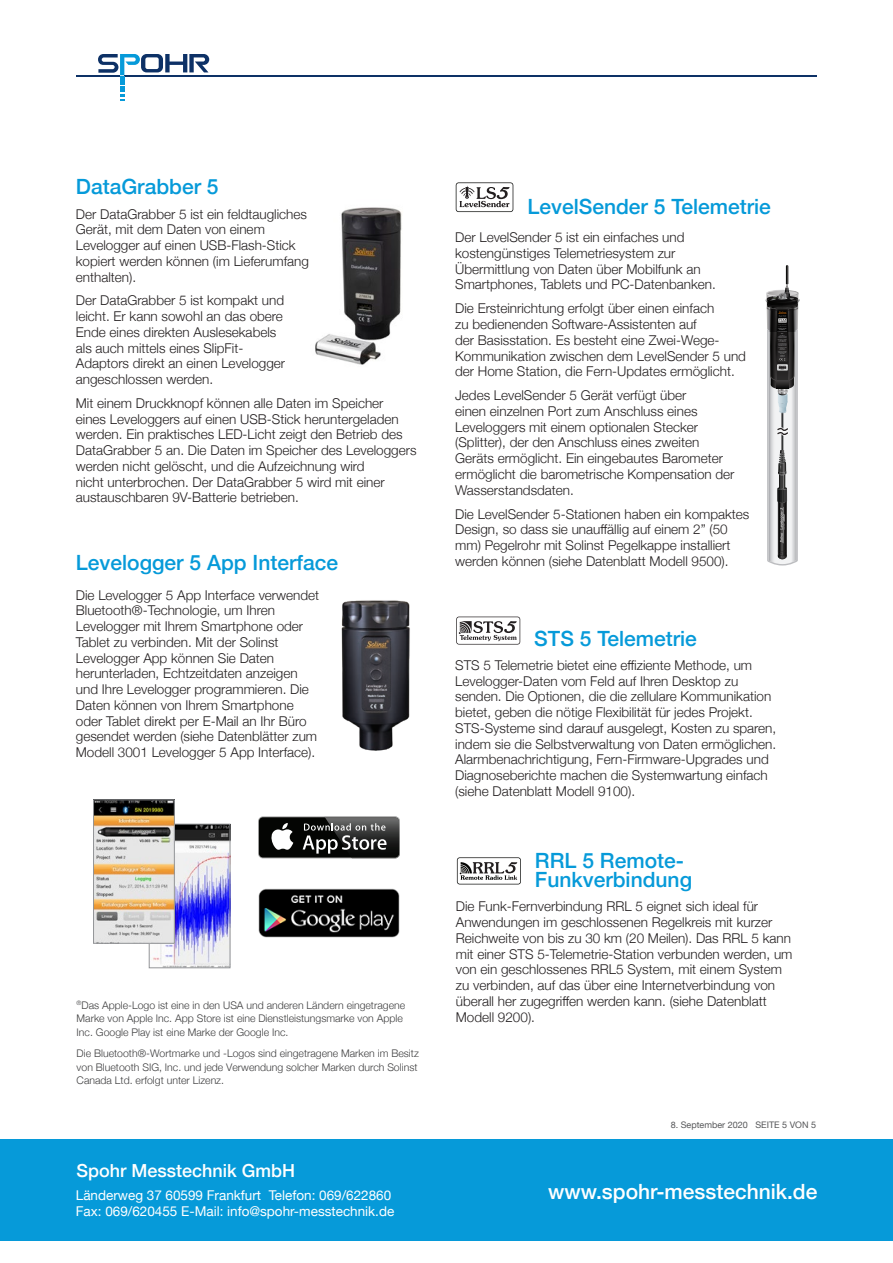
<style>
.page{position:relative;width:893px;height:1263px;background:#fff}
.page>*{position:absolute;margin:0;border:0;box-sizing:border-box;transform-origin:0 0}
.DS_Body_Subtitles{font:500 21px/19.5px "Helvetica Neue";color:#069ad9}
.t1{font:500 21px "Helvetica Neue";color:#fff}
.t2{font:500 18px "Helvetica Neue";color:#fff}
.DS_Body_Text{font:300 13.5px/15.8px "Helvetica Neue";color:#231f20}
.t3{font:13.5px/16.2px "Helvetica Neue";color:#fff}
.DS_Caption_Copy{font:300 10.5px/13.5px "Helvetica Neue";color:#3e3e3f}
.t4{font:9px "Helvetica Neue";color:#57585a}
</style>
<div class="page">
<div style="left:0;top:1139px;width:893px;height:101px;background:#069ad9"></div>
<hr style="left:77px;top:75px;width:43px;height:1px;background:#0d3166">
<hr style="left:124px;top:75px;width:693px;height:1px;background:#0d3166">
<svg style="left:98px;top:54px;width:111px;height:46px"></svg>
<img style="left:315px;top:207px;width:87px;height:158px">
<svg style="left:766px;top:265px;width:34px;height:300px"></svg>
<svg style="left:455px;top:182px;width:59px;height:31px"></svg>
<svg style="left:456px;top:182px;width:57px;height:30px"></svg>
<svg style="left:456px;top:616px;width:65px;height:29px"></svg>
<svg style="left:456px;top:617px;width:64px;height:27px"></svg>
<svg style="left:456px;top:857px;width:65px;height:28px"></svg>
<svg style="left:457px;top:857px;width:64px;height:27px"></svg>
<img style="left:258px;top:888px;width:142px;height:49px">
<svg style="left:258px;top:816px;width:142px;height:42px"></svg>
<div style="left:259px;top:817px;width:140px;height:40px;background:#040503;border-radius:4px"></div>
<svg style="left:271px;top:823px;width:22px;height:27px"></svg>
<img style="left:324px;top:816px;width:76px;height:42px">
<img style="left:325px;top:817px;width:74px;height:40px">
<svg style="left:303px;top:823px;width:84px;height:31px"></svg>
<img style="left:341px;top:600px;width:69px;height:151px">
<img style="left:151px;top:826px;width:77px;height:140px">
<div style="left:149px;top:824px;width:81px;height:144px;border:1px solid #939598"></div>
<img style="left:95px;top:801px;width:78px;height:140px">
<div style="left:93px;top:799px;width:82px;height:144px;border:1px solid #939598"></div>
<p class="DS_Body_Subtitles" style="left:76px;top:175px;width:144px">DataGrabber 5</p>
<p class="DS_Body_Text" style="left:76px;top:205px;width:235px">Der DataGrabber 5 ist ein feldtaugliches<br>Gerät, mit dem Daten von einem<br>Levelogger auf einen USB-Flash-Stick kopiert werden können (im Lieferumfang enthalten).</p>
<p class="DS_Body_Text" style="left:76px;top:292px;width:211px">Der DataGrabber 5 ist kompakt und leicht. Er kann sowohl an das obere<br>Ende eines direkten Auslesekabels als auch mittels eines SlipFit-<br>Adaptors direkt an einen Levelogger angeschlossen werden.</p>
<p class="DS_Body_Text" style="left:76px;top:394px;width:342px">Mit einem Druckknopf können alle Daten im Speicher eines Leveloggers auf einen USB-Stick heruntergeladen werden. Ein praktisches LED-Licht zeigt den Betrieb des DataGrabber 5 an. Die Daten im Speicher des Leveloggers werden nicht gelöscht, und die Aufzeichnung wird<br>nicht unterbrochen. Der DataGrabber 5 wird mit einer austauschbaren 9V-Batterie betrieben.</p>
<p class="DS_Body_Subtitles" style="left:76px;top:551px;width:264px">Levelogger 5 App Interface</p>
<p class="DS_Body_Text" style="left:76px;top:586px;width:245px">Die Levelogger 5 App Interface verwendet Bluetooth®-Technologie, um Ihren Levelogger mit Ihrem Smartphone oder Tablet zu verbinden. Mit der Solinst Levelogger App können Sie Daten herunterladen, Echtzeitdaten anzeigen und Ihre Levelogger programmieren. Die Daten können von Ihrem Smartphone oder Tablet direkt per E-Mail an Ihr Büro gesendet werden (siehe Datenblätter zum Modell 3001 Levelogger 5 App Interface).</p>
<p class="DS_Caption_Copy" style="left:77px;top:997px;width:330px"><sup>®</sup>Das Apple-Logo ist eine in den USA und anderen Ländern eingetragene<br>Marke von Apple Inc. App Store ist eine Dienstleistungsmarke von Apple<br>Inc. Google Play ist eine Marke der Google Inc.</p>
<p class="DS_Caption_Copy" style="left:77px;top:1046px;width:344px">Die Bluetooth®-Wortmarke und -Logos sind eingetragene Marken im Besitz von Bluetooth SIG, Inc. und jede Verwendung solcher Marken durch Solinst<br>Canada Ltd. erfolgt unter Lizenz.</p>
<h2 class="t2" style="left:76px;top:1156px;width:220px">Spohr Messtechnik GmbH</h2>
<p class="t3" style="left:76px;top:1187px;width:320px">Länderweg 37 60599 Frankfurt Telefon: 069/622860<br>Fax: 069/620455 E-Mail: info@spohr-messtechnik.de</p>
<p class="DS_Body_Subtitles" style="left:527px;top:195px;width:245px">LevelSender 5 Telemetrie</p>
<p class="DS_Body_Text" style="left:455px;top:228px;width:262px">Der LevelSender 5 ist ein einfaches und kostengünstiges Telemetriesystem zur Übermittlung von Daten über Mobilfunk an Smartphones, Tablets und PC-Datenbanken.</p>
<p class="DS_Body_Text" style="left:455px;top:300px;width:292px">Die Ersteinrichtung erfolgt über einen einfach<br>zu bedienenden Software-Assistenten auf<br>der Basisstation. Es besteht eine Zwei-Wege-Kommunikation zwischen dem LevelSender 5 und der Home Station, die Fern-Updates ermöglicht.</p>
<p class="DS_Body_Text" style="left:455px;top:386px;width:281px">Jedes LevelSender 5 Gerät verfügt über<br>einen einzelnen Port zum Anschluss eines Leveloggers mit einem optionalen Stecker (Splitter), der den Anschluss eines zweiten Geräts ermöglicht. Ein eingebautes Barometer ermöglicht die barometrische Kompensation der Wasserstandsdaten.</p>
<p class="DS_Body_Text" style="left:455px;top:505px;width:296px">Die LevelSender 5-Stationen haben ein kompaktes Design, so dass sie unauffällig auf einem 2” (50 mm) Pegelrohr mit Solinst Pegelkappe installiert werden können (siehe Datenblatt Modell 9500).</p>
<p class="DS_Body_Subtitles" style="left:534px;top:627px;width:164px">STS 5 Telemetrie</p>
<p class="DS_Body_Text" style="left:455px;top:656px;width:323px">STS 5 Telemetrie bietet eine effiziente Methode, um Levelogger-Daten vom Feld auf Ihren Desktop zu senden. Die Optionen, die die zellulare Kommunikation bietet, geben die nötige Flexibilität für jedes Projekt.<br>STS-Systeme sind darauf ausgelegt, Kosten zu sparen, indem sie die Selbstverwaltung von Daten ermöglichen.<br>Alarmbenachrichtigung, Fern-Firmware-Upgrades und Diagnoseberichte machen die Systemwartung einfach (siehe Datenblatt Modell 9100).</p>
<p class="DS_Body_Subtitles" style="left:535px;top:849px;width:159px">RRL 5 Remote-<br>Funkverbindung</p>
<p class="DS_Body_Text" style="left:456px;top:898px;width:338px">Die Funk-Fernverbindung RRL 5 eignet sich ideal für Anwendungen im geschlossenen Regelkreis mit kurzer Reichweite von bis zu 30 km (20 Meilen). Das RRL 5 kann mit einer STS 5-Telemetrie-Station verbunden werden, um von ein geschlossenes RRL5 System, mit einem System zu verbinden, auf das über eine Internetverbindung von überall her zugegriffen werden kann. (siehe Datenblatt Modell 9200).</p>
<p class="t4" style="left:671px;top:1119px;width:147px">8. September 2020 SEITE 5 VON 5</p>
<h1 class="t1" style="left:548px;top:1174px;width:271px">www.spohr-messtechnik.de</h1>
</div>
